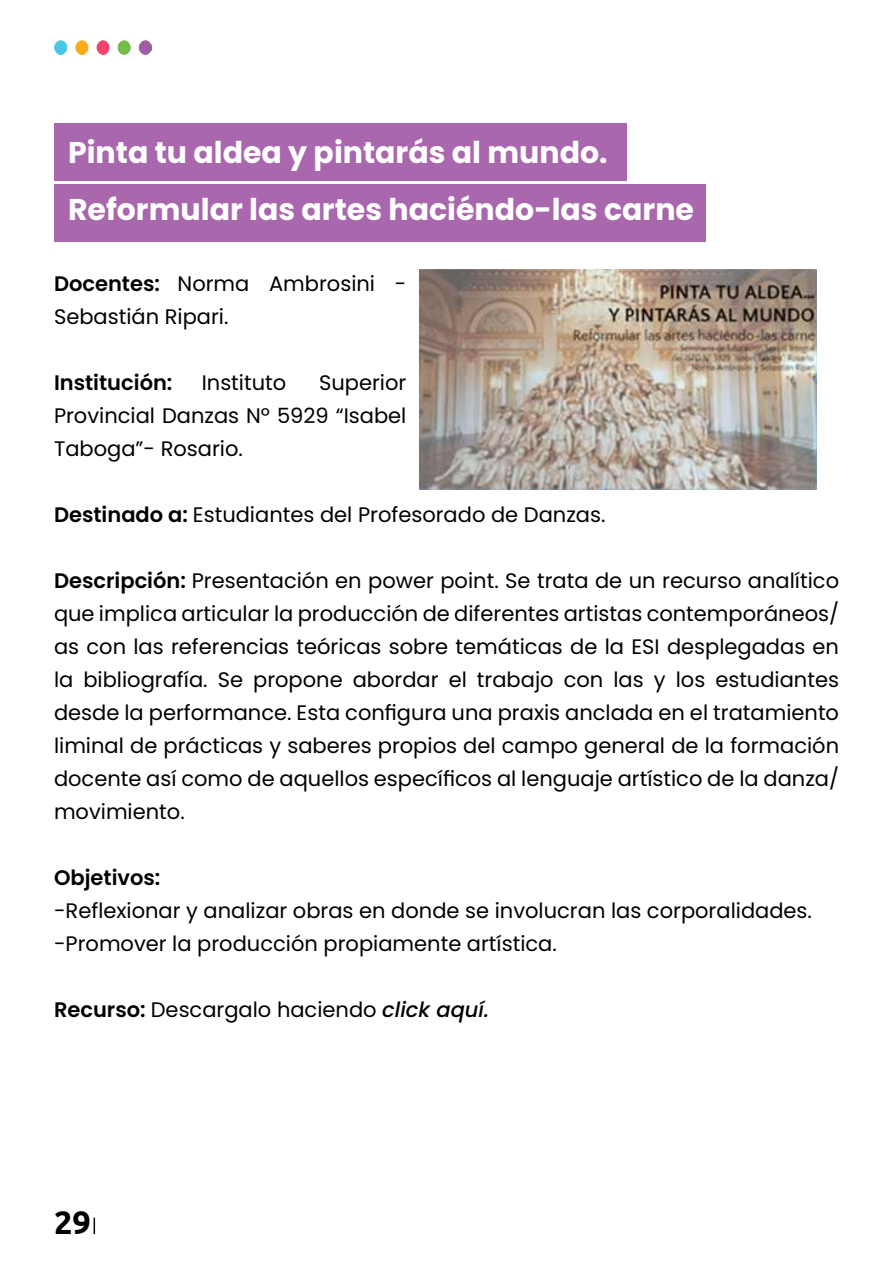
<style>
.page{position:relative;width:893px;height:1263px;background:#fff}
.page>*{position:absolute;margin:0;border:0;box-sizing:border-box;transform-origin:0 0}
.t1{font:700 32.4px "Ubuntu";color:#000}
.t2{font:700 30px/57px "Poppins";color:#fff}
.t3{font:21px/33px "Poppins";color:#000}
.t4{font:600 21px "Poppins";color:#000}
.s1{font-weight:600}
.s2{font-weight:500;font-style:italic}
</style>
<div class="page">
<svg style="left:94px;top:1217px;width:1px;height:17px"></svg>
<img style="left:54px;top:41px;width:97px;height:13px">
<div style="left:54px;top:123px;width:573px;height:58px;background:#a967ad"></div>
<div style="left:54px;top:184px;width:652px;height:58px;background:#a967ad"></div>
<img style="left:420px;top:269px;width:396px;height:220px">
<h2 class="t2" style="left:68px;top:124px;width:628px">Pinta tu aldea y pintarás al mundo.<br>Reformular las artes haciéndo-las carne</h2>
<p class="t4" style="left:54px;top:271px;width:108px">Docentes:</p>
<p class="t3" style="left:54px;top:300px;width:176px">Sebastián Ripari.</p>
<p class="t3" style="left:178px;top:267px;width:73px">Norma</p>
<p class="t3" style="left:269px;top:267px;width:107px">Ambrosini</p>
<p class="t3" style="left:395px;top:267px;width:13px">-</p>
<p class="t4" style="left:54px;top:370px;width:120px">Institución:</p>
<p class="t3" style="left:54px;top:399px;width:354px">Provincial Danzas Nº 5929 “Isabel<br>Taboga -” Rosario.</p>
<p class="t3" style="left:202px;top:366px;width:86px">Instituto</p>
<p class="t3" style="left:319px;top:366px;width:89px">Superior</p>
<p class="t3" style="left:54px;top:498px;width:553px"><span class="s1">Destinado a:</span> Estudiantes del Profesorado de Danzas.</p>
<p class="t3" style="left:54px;top:564px;width:787px;text-align:right"><span class="s1">Descripción:</span> Presentación en power point. Se trata de un recurso analítico que implica articular la producción de diferentes artistas contemporáneos/ as con las referencias teóricas sobre temáticas de la ESI desplegadas en estudiantes</p>
<p class="t3" style="left:83px;top:663px;width:126px">bibliografía.</p>
<p class="t3" style="left:477px;top:663px;width:78px">trabajo</p>
<p class="t3" style="left:54px;top:663px;width:787px">la<br>desde la performance. Esta configura una praxis anclada en el tratamiento liminal de prácticas y saberes propios del campo general de la formación docente así como de aquellos específicos al lenguaje artístico de la danza/ movimiento.</p>
<p class="t3" style="left:353px;top:663px;width:87px">abordar</p>
<p class="t3" style="left:449px;top:663px;width:20px">el</p>
<p class="t3" style="left:613px;top:663px;width:32px">las</p>
<p class="t3" style="left:676px;top:663px;width:31px">los</p>
<p class="t3" style="left:218px;top:663px;width:27px">Se</p>
<p class="t3" style="left:253px;top:663px;width:91px">propone</p>
<p class="t3" style="left:564px;top:663px;width:41px">con</p>
<p class="t3" style="left:654px;top:663px;width:13px">y</p>
<p class="t4" style="left:54px;top:865px;width:108px">Objetivos:</p>
<p class="t3" style="left:54px;top:894px;width:759px">-Reflexionar y analizar obras en donde se involucran las corporalidades. -Promover la producción propiamente artística.</p>
<p class="t3" style="left:54px;top:993px;width:437px"><span class="s1">Recurso:</span> Descargalo haciendo <span class="s2">click aquí.</span></p>
<h1 class="t1" style="left:54px;top:1203px;width:38px">29</h1>
</div>
